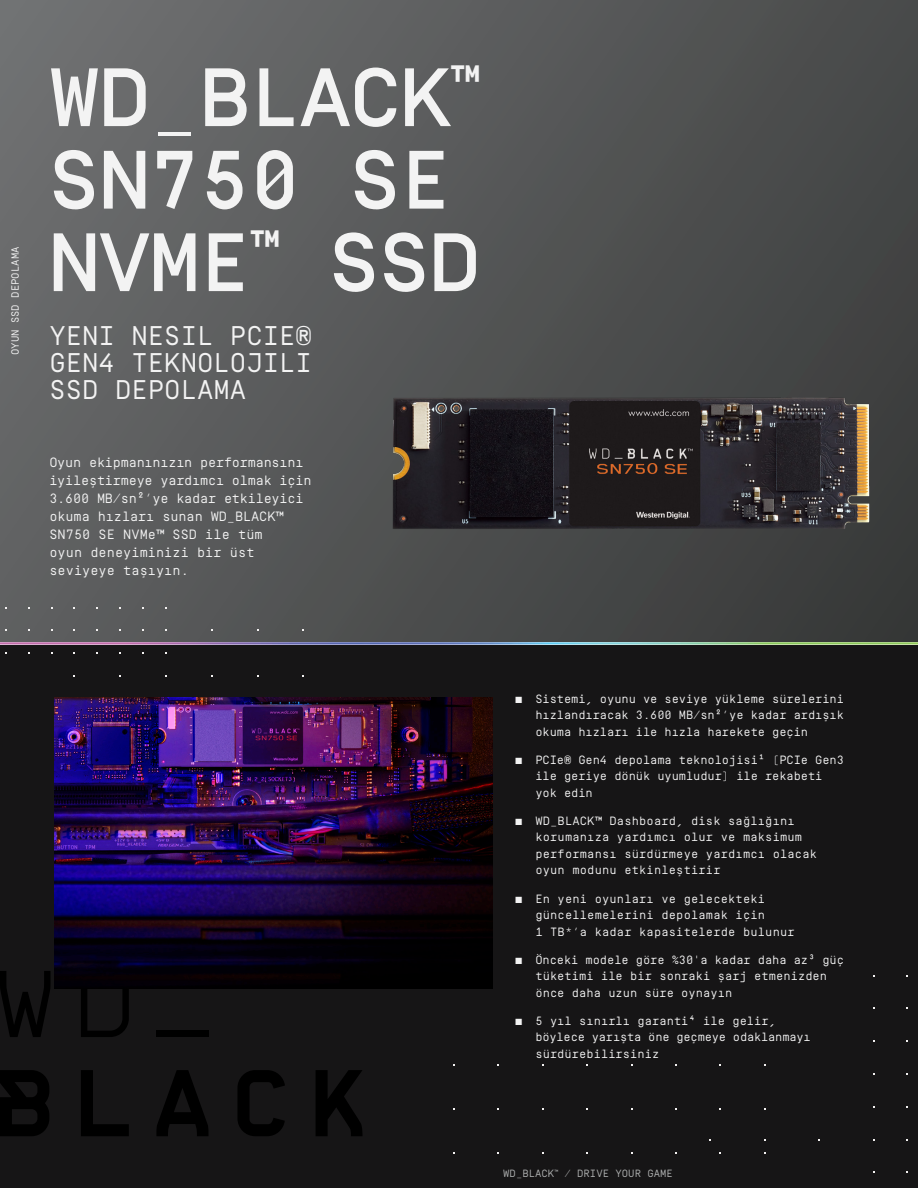
<style>
.page{position:relative;width:918px;height:1188px;background:#fff}
.page>*{position:absolute;margin:0;border:0;box-sizing:border-box;transform-origin:0 0}
.t1{font:500 82.5px/82.5px "Simplon Mono";color:#f3f3f3}
.t2{font:27px/27px "Simplon Mono";color:#f3f3f3;text-align:justify}
.t3{font:13.5px/18px "Simplon Mono";letter-spacing:-.02em;color:#f3f3f3}
.t4{font:12px/16.5px "Simplon Mono";color:#f3f3f3}
.t5{font:10.5px "Simplon Mono";color:#afb1b1}
.t6{font:10.5px "Simplon Mono";color:#f3f3f3}
</style>
<div class="page">
<div style="left:0;top:0;width:918px;height:658px;background:linear-gradient(to right,#696a6b,#424444)"></div>
<div style="left:0;top:645px;width:918px;height:543px;background:#161516"></div>
<img style="left:0;top:643px;width:918px;height:2px">
<div style="left:156px;top:1031px;width:52px;height:6px;background:#000"></div>
<svg style="left:81px;top:988px;width:48px;height:49px"></svg>
<svg style="left:0;top:971px;width:51px;height:66px"></svg>
<svg style="left:81px;top:1070px;width:48px;height:66px"></svg>
<svg style="left:237px;top:1070px;width:48px;height:66px"></svg>
<svg style="left:156px;top:1070px;width:52px;height:66px"></svg>
<svg style="left:0;top:1070px;width:49px;height:66px"></svg>
<svg style="left:316px;top:1070px;width:47px;height:66px"></svg>
<img style="left:54px;top:698px;width:438px;height:290px">
<img style="left:378px;top:331px;width:501px;height:264px">
<p class="t6" style="left:10px;top:355px;width:110px;rotate:-90deg">OYUN SSD DEPOLAMA</p>
<h1 class="t1" style="left:49px;top:57px;width:432px">WD_BLACK<sup>™<br></sup>SN750 SE<br>NVME<sup>™</sup> SSD</h1>
<h2 class="t2" style="left:49px;top:322px;width:264px">YENI NESIL PCIE® GEN4 TEKNOLOJILI SSD DEPOLAMA</h2>
<p class="t3" style="left:49px;top:454px;width:264px">Oyun ekipmanınızın performansını iyileştirmeye yardımcı olmak için<br>3.600 MB/sn²’ye kadar etkileyici okuma hızları sunan WD_BLACK™<br>SN750 SE NVMe™ SSD ile tüm<br>oyun deneyiminizi bir üst seviyeye taşıyın.</p>
<p class="t4" style="left:535px;top:690px;width:310px;text-align:justify;text-indent:-20px">■ Sistemi, oyunu ve seviye yükleme sürelerini hızlandıracak 3.600 MB/sn²’ye kadar ardışık okuma hızları ile hızla harekete geçin</p>
<p class="t4" style="left:535px;top:752px;width:310px;text-indent:-20px">■ PCIe® Gen4 depolama teknolojisi¹ (PCIe Gen3 ile geriye dönük uyumludur) ile rekabeti yok edin</p>
<p class="t4" style="left:535px;top:813px;width:283px;text-indent:-20px">■ WD_BLACK™ Dashboard, disk sağlığını korumanıza yardımcı olur ve maksimum performansı sürdürmeye yardımcı olacak oyun modunu etkinleştirir</p>
<p class="t4" style="left:535px;top:890px;width:261px;text-indent:-20px">■ En yeni oyunları ve gelecekteki güncellemelerini depolamak için<br>1 TB*’a kadar kapasitelerde bulunur</p>
<p class="t4" style="left:535px;top:951px;width:310px;text-indent:-20px">■ Önceki modele göre %30'a kadar daha az³ güç tüketimi ile bir sonraki şarj etmenizden önce daha uzun süre oynayın</p>
<p class="t4" style="left:535px;top:1013px;width:277px;text-indent:-20px">■ 5 yıl sınırlı garanti⁴ ile gelir, böylece yarışta öne geçmeye odaklanmayı sürdürebilirsiniz</p>
<p class="t5" style="left:503px;top:1168px;width:171px">WD_BLACK<sup>™</sup> / DRIVE YOUR GAME</p>
</div>
